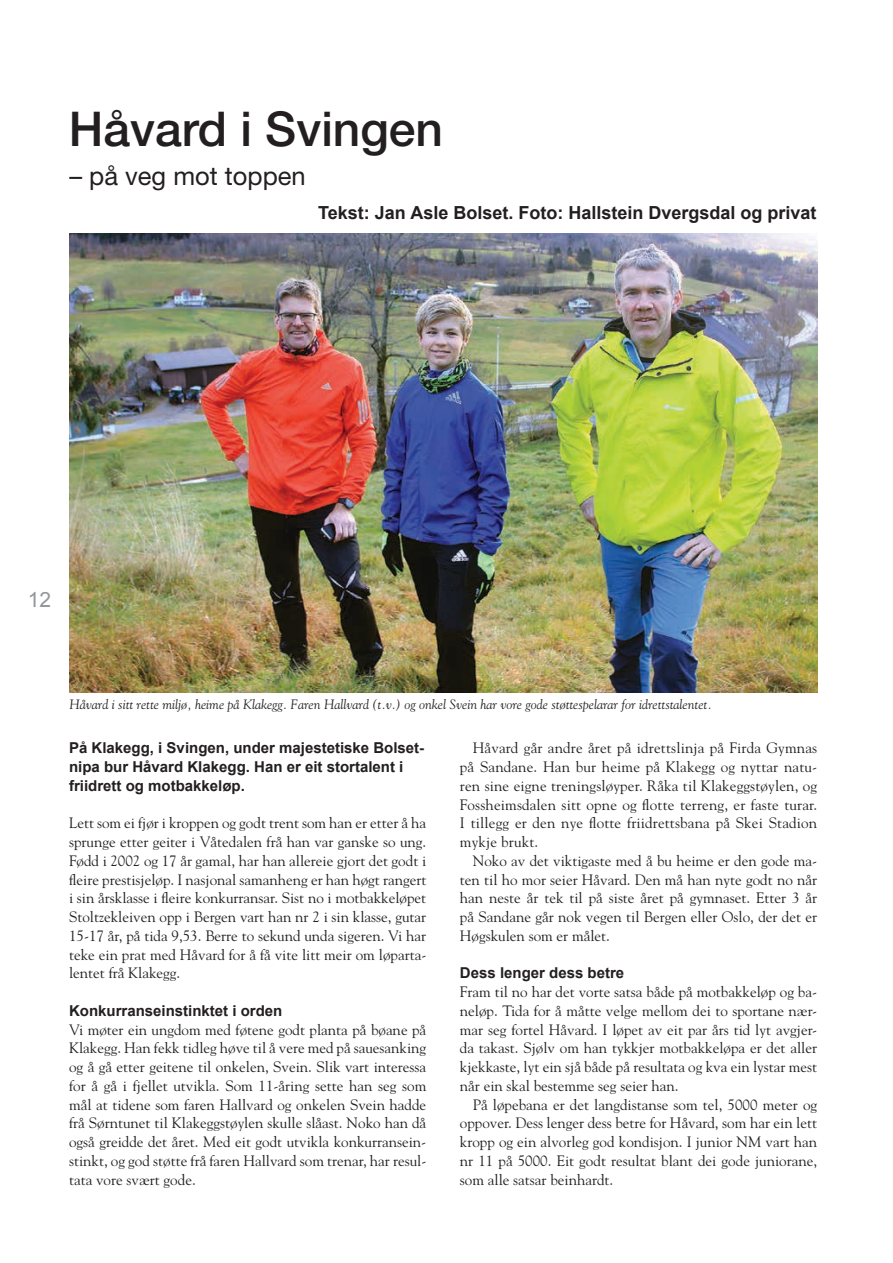
<style>
.page{position:relative;width:893px;height:1263px;background:#fff}
.page>*{position:absolute;margin:0;border:0;box-sizing:border-box;transform-origin:0 0}
.t1{font:500 48px "Helvetica Neue";color:#231f20}
.t2{font:25.5px "Helvetica Neue";color:#231f20}
.t3{font:21px "Arial";color:#949698}
.t4{font:700 18px "Arial";color:#231f20}
.t5{font:15px/18.8px "Goudy";color:#231f20;text-align:justify}
.t6{font:700 15px/18.8px "Arial";color:#231f20}
.t7{font:italic 13.5px "Goudy";color:#231f20}
</style>
<div class="page">
<img style="left:69px;top:234px;width:749px;height:458px">
<h1 class="t1" style="left:69px;top:101px;width:376px">Håvard i Svingen</h1>
<h2 class="t2" style="left:69px;top:160px;width:238px">– på veg mot toppen</h2>
<p class="t4" style="left:318px;top:201px;width:500px">Tekst: Jan Asle Bolset. Foto: Hallstein Dvergsdal og privat</p>
<h3 class="t3" style="left:28px;top:586px;width:25px">12</h3>
<p class="t7" style="left:69px;top:696px;width:644px">Håvard i sitt rette miljø, heime på Klakegg. Faren Hallvard (t.v.) og onkel Svein har vore gode støttespelarar for idrettstalentet.</p>
<p class="t6" style="left:69px;top:739px;width:357px">På Klakegg, i Svingen, under majestetiske Bolset&shy;nipa bur Håvard Klakegg. Han er eit stortalent i friidrett og motbakkeløp.</p>
<p class="t5" style="left:69px;top:813px;width:359px">Lett som ei fjør i kroppen og godt trent som han er etter å ha sprunge etter geiter i Våtedalen frå han var ganske so ung.<br>Fødd i 2002 og 17 år gamal, har han allereie gjort det godt i fleire prestisjeløp. I nasjonal samanheng er han høgt rangert i sin årsklasse i fleire konkurransar. Sist no i motbakkeløpet Stoltzekleiven opp i Bergen vart han nr 2 i sin klasse, gutar 15-17 år, på tida 9,53. Berre to sekund unda sigeren. Vi har teke ein prat med Håvard for å få vite litt meir om løparta&shy;lentet frå Klakegg.</p>
<p class="t6" style="left:69px;top:1002px;width:215px">Konkurranseinstinktet i orden</p>
<p class="t5" style="left:69px;top:1019px;width:359px">Vi møter ein ungdom med føtene godt planta på bøane på Klakegg. Han fekk tidleg høve til å vere med på sauesanking og å gå etter geitene til onkelen, Svein. Slik vart interessa for å gå i fjellet utvikla. Som 11-åring sette han seg som mål at tidene som faren Hallvard og onkelen Svein hadde frå Sørntunet til Klakeggstøylen skulle slåast. Noko han då også greidde det året. Med eit godt utvikla konkurransein&shy;stinkt, og god støtte frå faren Hallvard som trenar, har resul&shy;tata vore svært gode.</p>
<p class="t5" style="left:460px;top:738px;width:359px;text-indent:13px">Håvard går andre året på idrettslinja på Firda Gymnas på Sandane. Han bur heime på Klakegg og nyttar natu&shy;ren sine eigne treningsløyper. Råka til Klakeggstøylen, og Fossheimsdalen sitt opne og flotte terreng, er faste turar.<br>I tillegg er den nye flotte friidrettsbana på Skei Stadion mykje brukt.</p>
<p class="t5" style="left:460px;top:851px;width:359px;text-indent:13px">Noko av det viktigaste med å bu heime er den gode ma&shy;ten til ho mor seier Håvard. Den må han nyte godt no når han neste år tek til på siste året på gymnaset. Etter 3 år på Sandane går nok vegen til Bergen eller Oslo, der det er Høgskulen som er målet.</p>
<p class="t6" style="left:460px;top:964px;width:166px">Dess lenger dess betre</p>
<p class="t5" style="left:460px;top:982px;width:359px">Fram til no har det vorte satsa både på motbakkeløp og ba&shy;neløp. Tida for å måtte velge mellom dei to sportane nær&shy;mar seg fortel Håvard. I løpet av eit par års tid lyt avgjer&shy;da takast. Sjølv om han tykkjer motbakkeløpa er det aller kjekkaste, lyt ein sjå både på resultata og kva ein lystar mest når ein skal bestemme seg seier han.</p>
<p class="t5" style="left:460px;top:1094px;width:359px;text-indent:13px">På løpebana er det langdistanse som tel, 5000 meter og oppover. Dess lenger dess betre for Håvard, som har ein lett kropp og ein alvorleg god kondisjon. I junior NM vart han nr 11 på 5000. Eit godt resultat blant dei gode juniorane, som alle satsar beinhardt.</p>
</div>
